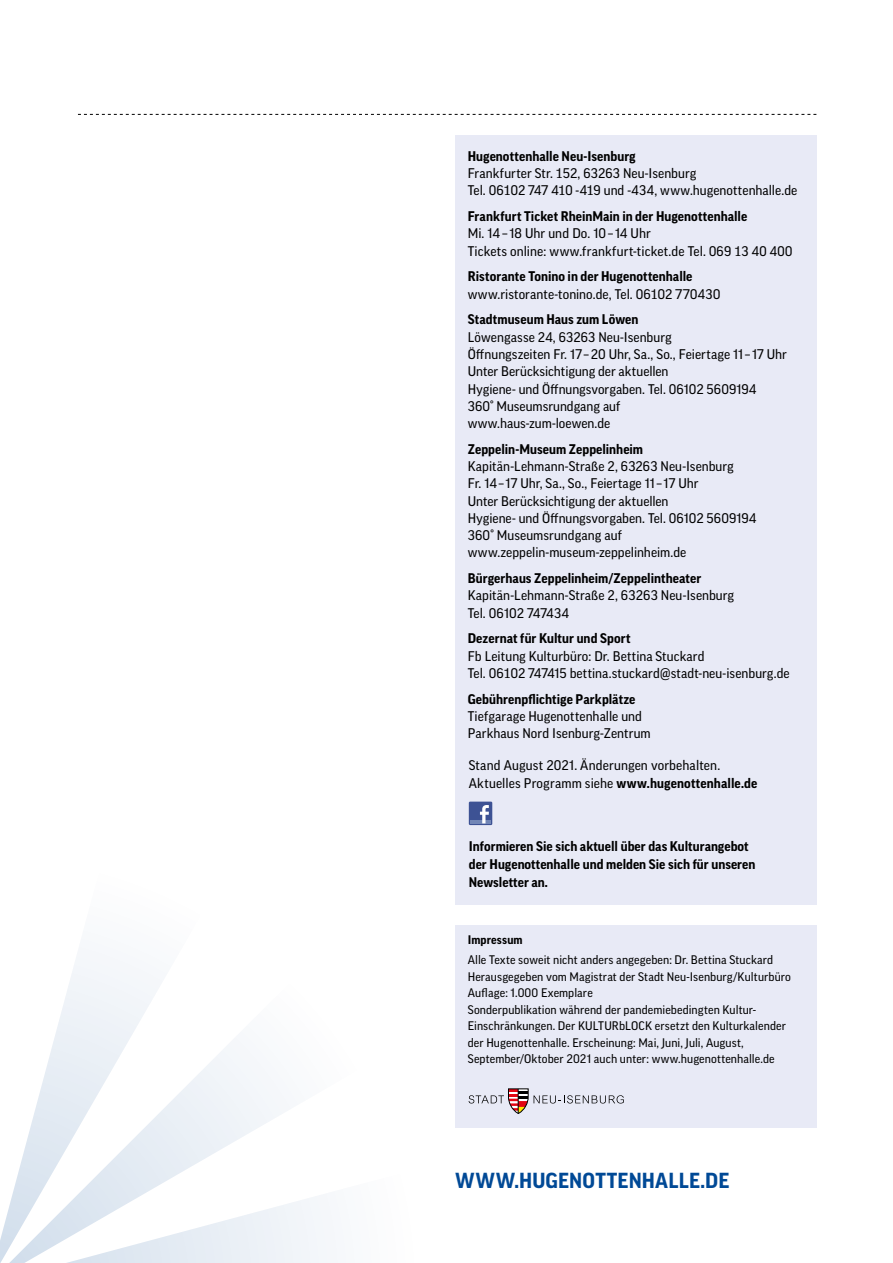
<style>
.page{position:relative;width:893px;height:1263px;background:#fff}
.page>*{position:absolute;margin:0;border:0;box-sizing:border-box;transform-origin:0 0}
.t1{font:700 21px "Good Pro";letter-spacing:.01em;color:#004996}
.t2{font:13.5px/17.2px "Good Pro News";letter-spacing:.005em;color:#000}
.t3{font:700 13.5px/18px "Good Pro";color:#000}
.t4{font:12px/16.5px "Good Pro News";letter-spacing:.005em;color:#000}
.t5{font:700 12px "Good Pro";letter-spacing:.01em;color:#000}
.s1{font-family:"Good Pro";font-weight:700}
</style>
<div class="page">
<svg style="left:205px;top:1045px;width:123px;height:218px"></svg>
<svg style="left:0;top:957px;width:205px;height:306px"></svg>
<svg style="left:78px;top:114px;width:738px;height:1px"></svg>
<div style="left:455px;top:135px;width:361px;height:770px;background:#e8eaf6"></div>
<div style="left:455px;top:925px;width:361px;height:202px;background:#e8eaf6"></div>
<div style="left:469px;top:802px;width:23px;height:23px;background:#3d5294"></div>
<hr style="left:470px;top:820px;width:21px;height:3px;background:#7286b6">
<svg style="left:480px;top:805px;width:9px;height:18px"></svg>
<svg style="left:469px;top:1089px;width:155px;height:25px"></svg>
<p class="t3" style="left:468px;top:147px;width:170px">Hugenottenhalle Neu-Isenburg</p>
<p class="t2" style="left:468px;top:165px;width:331px">Frankfurter Str. 152, 63263 Neu-Isenburg<br>Tel. 06102 747 410 -419 und -434, www.hugenottenhalle.de</p>
<p class="t3" style="left:468px;top:207px;width:281px">Frankfurt Ticket RheinMain in der Hugenottenhalle</p>
<p class="t2" style="left:468px;top:225px;width:326px">Mi. 14 –18 Uhr und Do. 10–14 Uhr<br>Tickets online: www.frankfurt-ticket.de Tel. 069 13 40 400</p>
<p class="t3" style="left:468px;top:268px;width:226px">Ristorante Tonino in der Hugenottenhalle</p>
<p class="t2" style="left:468px;top:285px;width:254px">www.ristorante-tonino.de, Tel. 06102 770430</p>
<p class="t3" style="left:468px;top:311px;width:172px">Stadtmuseum Haus zum Löwen</p>
<p class="t2" style="left:468px;top:328px;width:321px">Löwengasse 24, 63263 Neu-Isenburg<br>Öffnungszeiten Fr. 17–20 Uhr, Sa., So., Feiertage 11 – 17 Uhr Unter Berücksichtigung der aktuellen<br>Hygiene- und Öffnungsvorgaben. Tel. 06102 5609194<br>360° Museumsrundgang auf<br>www.haus-zum-loewen.de</p>
<p class="t3" style="left:468px;top:440px;width:177px">Zeppelin-Museum Zeppelinheim</p>
<p class="t2" style="left:468px;top:458px;width:290px">Kapitän-Lehmann-Straße 2, 63263 Neu-Isenburg<br>Fr. 14–17 Uhr, Sa., So., Feiertage 11–17 Uhr<br>Unter Berücksichtigung der aktuellen<br>Hygiene- und Öffnungsvorgaben. Tel. 06102 5609194<br>360° Museumsrundgang auf www.zeppelin-museum-zeppelinheim.de</p>
<p class="t3" style="left:468px;top:569px;width:235px">Bürgerhaus Zeppelinheim/Zeppelintheater</p>
<p class="t2" style="left:468px;top:587px;width:268px">Kapitän-Lehmann-Straße 2, 63263 Neu-Isenburg<br>Tel. 06102 747434</p>
<p class="t3" style="left:468px;top:629px;width:164px">Dezernat für Kultur und Sport</p>
<p class="t2" style="left:468px;top:647px;width:323px">Fb Leitung Kulturbüro: Dr. Bettina Stuckard<br>Tel. 06102 747415 bettina.stuckard@stadt-neu-isenburg.de</p>
<p class="t3" style="left:468px;top:690px;width:169px">Gebührenpflichtige Parkplätze</p>
<p class="t2" style="left:468px;top:707px;width:184px">Tiefgarage Hugenottenhalle und<br>Parkhaus Nord Isenburg-Zentrum</p>
<p class="t2" style="left:469px;top:756px;width:290px;line-height:18px">Stand August 2021. Änderungen vorbehalten.<br>Aktuelles Programm siehe <span class="s1">www.hugenottenhalle.de</span></p>
<p class="t3" style="left:469px;top:837px;width:288px">Informieren Sie sich aktuell über das Kulturangebot der Hugenottenhalle und melden Sie sich für unseren<br>Newsletter an.</p>
<p class="t5" style="left:468px;top:932px;width:56px">Impressum</p>
<p class="t4" style="left:468px;top:952px;width:325px">Alle Texte soweit nicht anders angegeben: Dr. Bettina Stuckard Herausgegeben vom Magistrat der Stadt Neu-Isenburg/Kulturbüro Auflage: 1.000 Exemplare<br>Sonderpublikation während der pandemiebedingten Kultur-Einschränkungen. Der KULTURbLOCK ersetzt den Kulturkalender der Hugenottenhalle. Erscheinung: Mai, Juni, Juli, August, September/Oktober 2021 auch unter: www.hugenottenhalle.de</p>
<h1 class="t1" style="left:455px;top:1169px;width:276px">WWW.HUGENOTTENHALLE.DE</h1>
</div>
